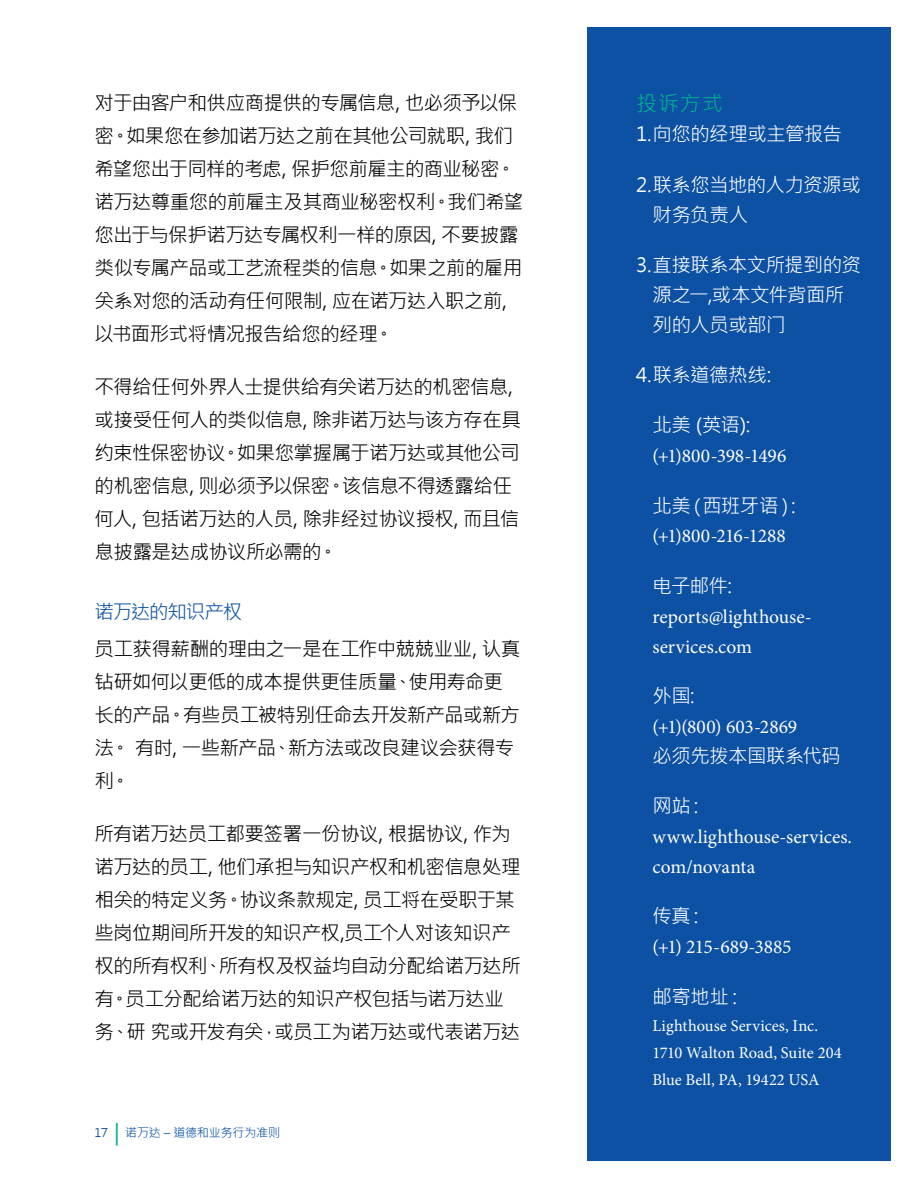
<style>
.page{position:relative;width:918px;height:1188px;background:#fff}
.page>*{position:absolute;margin:0;border:0;box-sizing:border-box;transform-origin:0 0}
.t1{font:21px "Microsoft Jheng Hei";color:#00b18f}
.t2{font:19.5px/33px "Microsoft Jheng Hei";letter-spacing:-.03em;color:#000}
.t3{font:19.5px/30px "Minion Pro";color:#fff}
.t4{font:19.5px/30px "Microsoft Jheng Hei";letter-spacing:-.035em;color:#fff}
.t5{font:19.5px "Microsoft Jheng Hei";letter-spacing:-.06em;color:#0c51a3}
.t6{font:16.5px/27px "Minion Pro";color:#fff}
.t7{font:12px "Microsoft Jheng Hei";letter-spacing:-.015em;color:#0c51a3}
.s1{font-size:21px;color:#00b18f}
</style>
<div class="page">
<div style="left:587px;top:27px;width:304px;height:1134px;background:#0c51a3"></div>
<p class="t2" style="left:94px;top:86px;width:430px">对于由客户和供应商提供的专属信息, 也必须予以保密。如果您在参加诺万达之前在其他公司就职, 我们希望您出于同样的考虑, 保护您前雇主的商业秘密。诺万达尊重您的前雇主及其商业秘密权利。我们希望您出于与保护诺万达专属权利一样的原因, 不要披露类似专属产品或工艺流程类的信息。如果之前的雇用关系对您的活动有任何限制, 应在诺万达入职之前,以书面形式将情况报告给您的经理。</p>
<p class="t2" style="left:94px;top:371px;width:428px">不得给任何外界人士提供给有关诺万达的机密信息,或接受任何人的类似信息, 除非诺万达与该方存在具约束性保密协议。如果您掌握属于诺万达或其他公司的机密信息, 则必须予以保密。该信息不得透露给任何人, 包括诺万达的人员, 除非经过协议授权, 而且信息披露是达成协议所必需的。</p>
<p class="t5" style="left:94px;top:599px;width:149px">诺万达的知识产权</p>
<p class="t2" style="left:94px;top:632px;width:427px">员工获得薪酬的理由之一是在工作中兢兢业业, 认真钻研如何以更低的成本提供更佳质量、使用寿命更长的产品。有些员工被特别任命去开发新产品或新方法。 有时, 一些新产品、新方法或改良建议会获得专利。</p>
<p class="t2" style="left:94px;top:818px;width:428px">所有诺万达员工都要签署一份协议, 根据协议, 作为诺万达的员工, 他们承担与知识产权和机密信息处理相关的特定义务。协议条款规定, 员工将在受职于某些岗位期间所开发的知识产权,员工个人对该知识产权的所有权利、所有权及权益均自动分配给诺万达所有。员工分配给诺万达的知识产权包括与诺万达业务、研 究或开发有关，或员工为诺万达或代表诺万达</p>
<p class="t7" style="left:94px;top:1125px;width:187px">17 <span class="s1">|</span> 诺万达 – 道德和业务行为准则</p>
<p class="t1" style="left:636px;top:90px;width:88px">投诉方式</p>
<p class="t4" style="left:636px;top:119px;width:208px">1.向您的经理或主管报告</p>
<p class="t4" style="left:653px;top:169px;width:210px;text-indent:-16px">2.联系您当地的人力资源或财务负责人</p>
<p class="t4" style="left:653px;top:250px;width:210px;text-indent:-16px">3.直接联系本文所提到的资源之一,或本文件背面所列的人员或部门</p>
<p class="t4" style="left:636px;top:360px;width:137px">4.联系道德热线:</p>
<p class="t4" style="left:653px;top:410px;width:99px">北美 (英语):</p>
<p class="t3" style="left:653px;top:441px;width:135px">(+1)800-398-1496</p>
<p class="t4" style="left:653px;top:490px;width:144px">北美（西班牙语）:</p>
<p class="t3" style="left:653px;top:521px;width:135px">(+1)800-216-1288</p>
<p class="t4" style="left:653px;top:571px;width:81px">电子邮件:</p>
<p class="t3" style="left:653px;top:602px;width:160px">reports@lighthouse&shy;services.com</p>
<p class="t4" style="left:653px;top:681px;width:44px">外国:</p>
<p class="t3" style="left:653px;top:712px;width:146px">(+1)(800) 603-2869</p>
<p class="t4" style="left:653px;top:741px;width:189px">必须先拨本国联系代码</p>
<p class="t4" style="left:653px;top:791px;width:55px">网站：</p>
<p class="t3" style="left:653px;top:822px;width:201px">www.lighthouse-services. com/novanta</p>
<p class="t4" style="left:653px;top:901px;width:55px">传真：</p>
<p class="t3" style="left:653px;top:932px;width:140px">(+1) 215-689-3885</p>
<p class="t4" style="left:653px;top:982px;width:94px">邮寄地址：</p>
<p class="t6" style="left:653px;top:1012px;width:191px">Lighthouse Services, Inc.<br>1710 Walton Road, Suite 204<br>Blue Bell, PA, 19422 USA</p>
</div>
